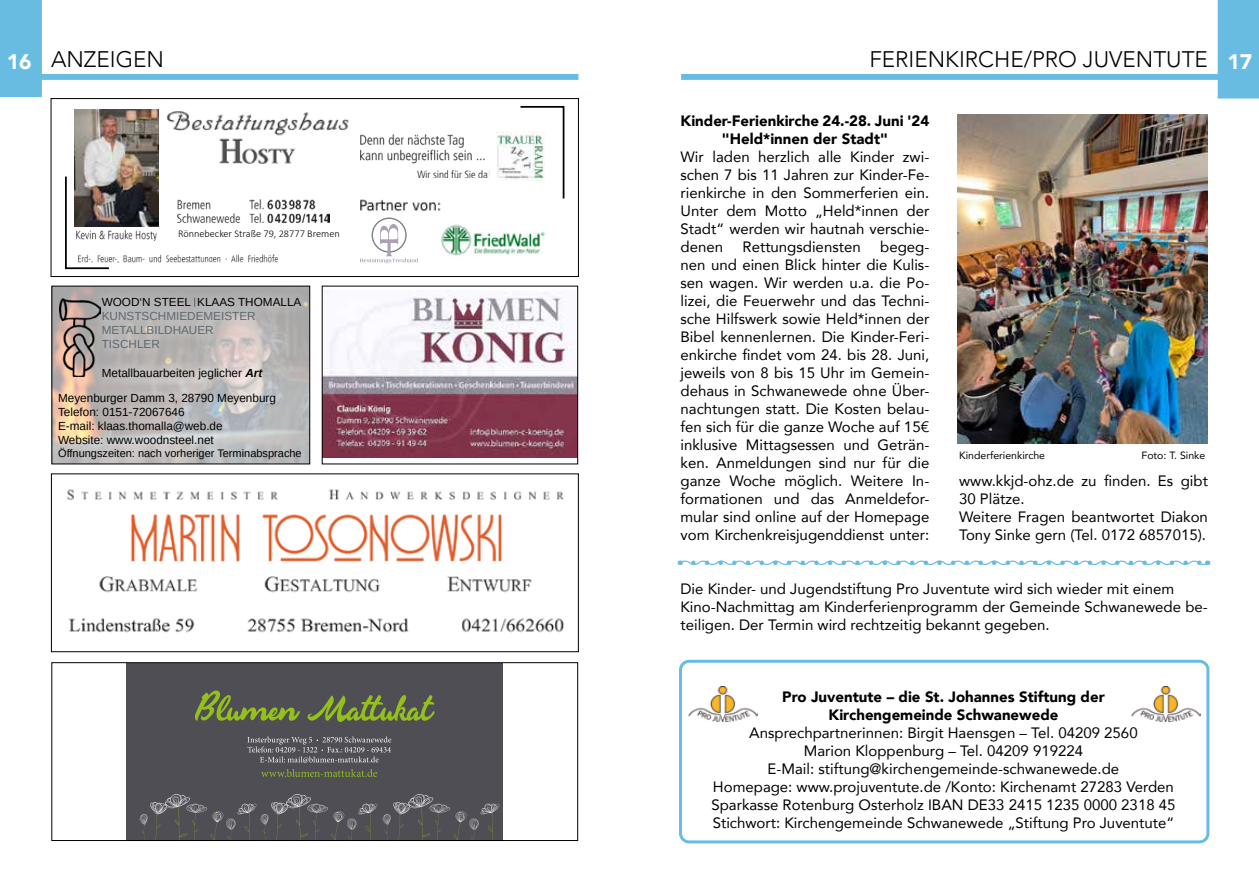
<style>
.page{position:relative;width:1259px;height:893px;background:#fff}
.page>*{position:absolute;margin:0;border:0;box-sizing:border-box;transform-origin:0 0}
.t1{font:300 22.5px "Avenir";color:#000}
.t2{font:900 21px "Avenir";color:#fff}
.t3{font:15px/18px "Avenir";color:#000;text-align:justify}
.t4{font:900 15px/18px "Avenir";color:#000;text-align:center}
.t5{font:11.7px/14.1px "Liberation Sans";color:#000}
.t6{font:11.7px/14.1px "Liberation Sans";color:#5c676d}
.t7{font:10.95px "Liberation Sans";color:#000}
.t8{font:10.5px "Avenir";color:#000}
.t9{font:300 10.35px "Calibri";color:#000}
.s1{font-weight:700;font-style:italic}
</style>
<div class="page">
<div style="left:33px;top:74px;width:545px;height:6px;background:#68bce2"></div>
<div style="left:0;top:0;width:42px;height:97px;background:#68bce2"></div>
<div style="left:681px;top:74px;width:546px;height:6px;background:#68bce2"></div>
<div style="left:1217px;top:0;width:42px;height:99px;background:#68bce2"></div>
<div style="left:126px;top:663px;width:377px;height:177px;background:#4f4e55"></div>
<svg style="left:247px;top:736px;width:144px;height:27px"></svg>
<svg style="left:261px;top:769px;width:116px;height:8px"></svg>
<svg style="left:195px;top:690px;width:105px;height:31px"></svg>
<svg style="left:307px;top:695px;width:127px;height:27px"></svg>
<svg style="left:140px;top:794px;width:237px;height:45px"></svg>
<svg style="left:383px;top:794px;width:116px;height:45px"></svg>
<div style="left:51px;top:662px;width:527px;height:179px;border:1px solid #000"></div>
<img style="left:67px;top:489px;width:497px;height:144px">
<div style="left:51px;top:473px;width:528px;height:179px;border:1px solid #000"></div>
<img style="left:53px;top:288px;width:255px;height:174px">
<svg style="left:91px;top:288px;width:217px;height:102px;background:#bbb7b6"></svg>
<img style="left:59px;top:298px;width:41px;height:79px">
<img style="left:324px;top:291px;width:252px;height:166px">
<div style="left:322px;top:286px;width:256px;height:178px;border:1px solid #000"></div>
<svg style="left:65px;top:175px;width:46px;height:95px"></svg>
<svg style="left:520px;top:106px;width:45px;height:93px"></svg>
<img style="left:75px;top:110px;width:83px;height:116px">
<img style="left:77px;top:231px;width:79px;height:10px">
<img style="left:79px;top:254px;width:198px;height:8px">
<img style="left:167px;top:111px;width:182px;height:53px">
<img style="left:178px;top:200px;width:151px;height:24px">
<img style="left:360px;top:134px;width:128px;height:44px">
<img style="left:496px;top:132px;width:49px;height:48px">
<svg style="left:360px;top:218px;width:58px;height:45px"></svg>
<img style="left:441px;top:224px;width:104px;height:32px">
<img style="left:360px;top:199px;width:81px;height:13px">
<div style="left:51px;top:98px;width:528px;height:179px;border:1px solid #000"></div>
<div style="left:679px;top:660px;width:530px;height:183px;border:3px solid #68bce2;border-radius:9px"></div>
<img style="left:1131px;top:687px;width:69px;height:34px">
<img style="left:688px;top:687px;width:69px;height:34px">
<img style="left:957px;top:115px;width:251px;height:329px">
<svg style="left:679px;top:560px;width:530px;height:5px"></svg>
<h1 class="t1" style="left:869px;top:46px;width:340px">FERIENKIRCHE/PRO JUVENTUTE</h1>
<h1 class="t1" style="left:7px;top:46px;width:159px"><sub>16</sub> ANZEIGEN</h1>
<h2 class="t2" style="left:1227px;top:44px;width:26px">17</h2>
<p class="t9" style="left:178px;top:227px;width:163px">Rönnebecker Straße 79, 28777 Bremen</p>
<p class="t5" style="left:102px;top:295px;width:201px">WOOD‘N STEEL KLAAS THOMALLA</p>
<p class="t6" style="left:102px;top:309px;width:155px">KUNSTSCHMIEDEMEISTER<br>METALLBILDHAUER<br>TISCHLER</p>
<p class="t5" style="left:58px;top:360px;width:219px;line-height:25px;text-indent:44px">Metallbauarbeiten jeglicher <span class="s1">Art<br></span>Meyenburger Damm 3, 28790 Meyenburg</p>
<p class="t5" style="left:58px;top:405px;width:166px">Telefon: 0151-72067646<br>E-mail: klaas.thomalla@web.de<br>Website: www.woodnsteel.net</p>
<p class="t7" style="left:58px;top:446px;width:245px">Öffnungszeiten: nach vorheriger Terminabsprache</p>
<p class="t4" style="left:680px;top:111px;width:250px">Kinder-Ferienkirche 24.-28. Juni '24 "Held*innen der Stadt"</p>
<p class="t3" style="left:680px;top:147px;width:250px">Wir laden herzlich alle Kinder zwi&shy;schen 7 bis 11 Jahren zur Kinder-Fe&shy;rienkirche in den Sommerferien ein.<br>Unter dem Motto „Held*innen der Stadt“ werden wir hautnah verschie&shy;denen</p>
<p class="t3" style="left:680px;top:237px;width:250px;text-indent:200px">begeg&shy;nen und einen Blick hinter die Kulis&shy;sen wagen. Wir werden u.a. die Po&shy;lizei, die Feuerwehr und das Techni&shy;sche Hilfswerk sowie Held*innen der Bibel kennenlernen. Die Kinder-Feri&shy;enkirche findet vom 24. bis 28. Juni, jeweils von 8 bis 15 Uhr im Gemein&shy;dehaus in Schwanewede ohne Über&shy;nachtungen statt. Die Kosten belau&shy;fen sich für die ganze Woche auf 15€ inklusive Mittagsessen und Geträn&shy;ken. Anmeldungen sind nur für die ganze Woche möglich. Weitere In&shy;formationen und das Anmeldefor&shy;mular sind online auf der Homepage vom Kirchenkreisjugenddienst unter:</p>
<p class="t3" style="left:742px;top:237px;width:120px">Rettungsdiensten</p>
<p class="t8" style="left:959px;top:447px;width:87px">Kinderferienkirche</p>
<p class="t8" style="left:1141px;top:447px;width:65px">Foto: T. Sinke</p>
<p class="t3" style="left:959px;top:471px;width:250px;text-align:left">www.kkjd-ohz.de zu finden. Es gibt<br>30 Plätze.<br>Weitere Fragen beantwortet Diakon<br>Tony Sinke gern (Tel. 0172 6857015).</p>
<p class="t3" style="left:680px;top:579px;width:529px;text-align:left">Die Kinder- und Jugendstiftung Pro Juventute wird sich wieder mit einem<br>Kino-Nachmittag am Kinderferienprogramm der Gemeinde Schwanewede be&shy;teiligen. Der Termin wird rechtzeitig bekannt gegeben.</p>
<p class="t4" style="left:782px;top:687px;width:324px">Pro Juventute – die St. Johannes Stiftung der<br>Kirchengemeinde Schwanewede</p>
<p class="t3" style="left:711px;top:723px;width:465px;text-align:center">Ansprechpartnerinnen: Birgit Haensgen – Tel. 04209 2560<br>Marion Kloppenburg – Tel. 04209 919224<br>E-Mail: stiftung@kirchengemeinde-schwanewede.de<br>Homepage: www.projuventute.de /Konto: Kirchenamt 27283 Verden Sparkasse Rotenburg Osterholz IBAN DE33 2415 1235 0000 2318 45<br>Stichwort: Kirchengemeinde Schwanewede „Stiftung Pro Juventute“</p>
</div>
